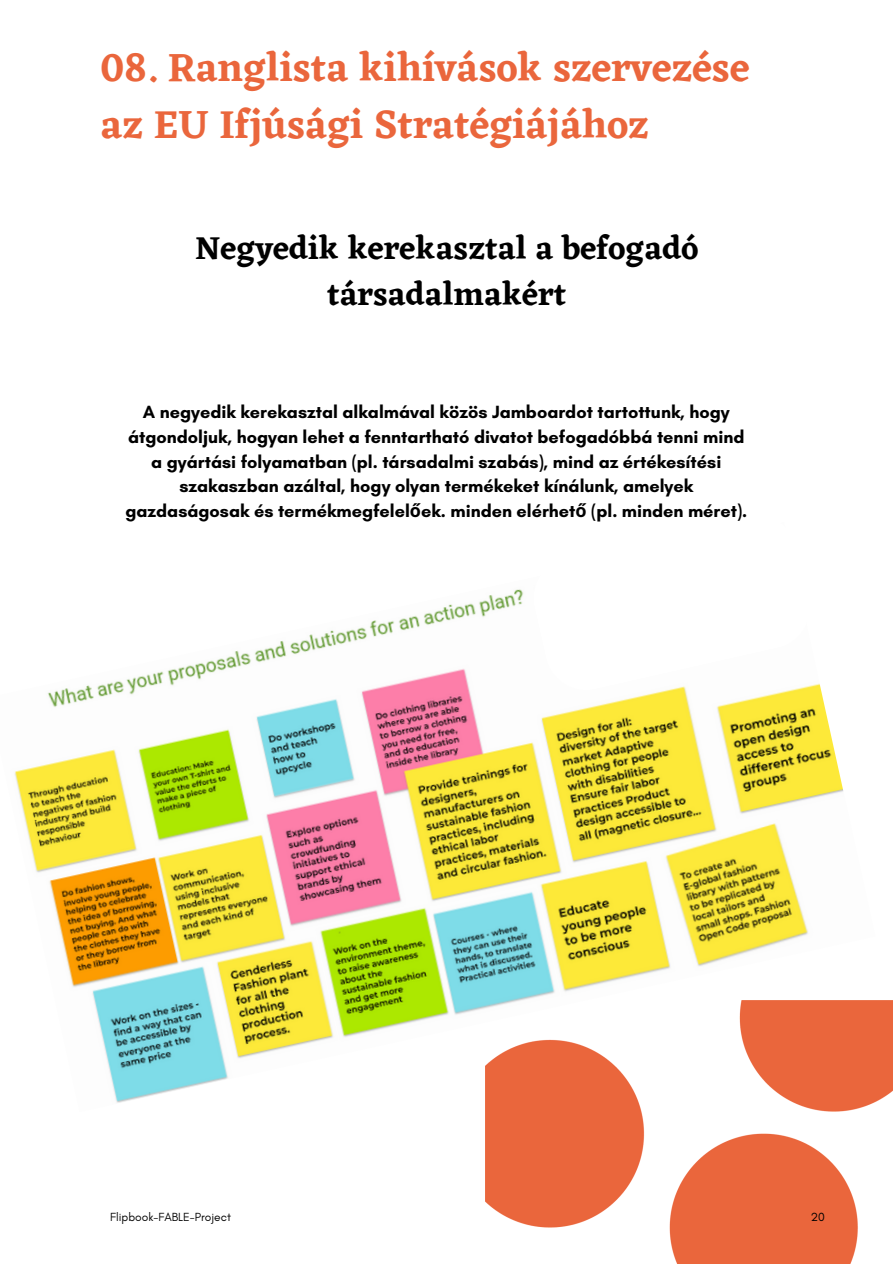
<style>
.page{position:relative;width:893px;height:1264px;background:#fff}
.page>*{position:absolute;margin:0;border:0;box-sizing:border-box;transform-origin:0 0}
.t1{font:600 40.5px/56.2px "Eczar";color:#ea663c}
.t2{font:600 33px/46.2px "Eczar";color:#000;text-align:center}
.t3{font:700 18px/24.8px "Glacial Indifference";color:#000;text-align:center}
.t4{font:12px "Glacial Indifference";color:#000}
.s1{font-family:"Noto Sans"}
</style>
<div class="page">
<img style="left:485px;top:1000px;width:407px;height:263px">
<img style="left:15px;top:589px;width:860px;height:522px">
<svg style="left:532px;top:589px;width:279px;height:102px"></svg>
<h1 class="t1" style="left:100px;top:39px;width:650px">08. Ranglista kihívások szervezése az EU Ifjúsági Stratégiájához</h1>
<h2 class="t2" style="left:195px;top:225px;width:504px">Negyedik kerekasztal a befogadó társadalmakért</h2>
<p class="t3" style="left:125px;top:399px;width:623px">A negyedik kerekasztal alkalmával közös Jamboardot tartottunk, hogy átgondoljuk, hogyan lehet a fenntartható divatot befogadóbbá tenni mind a gyártási folyamatban (pl. társadalmi szabás), mind az értékesítési szakaszban azáltal, hogy olyan termékeket kínálunk, amelyek gazdaságosak és termékmegfelel<span class="s1">ő</span>ek. minden elérhet<span class="s1">ő</span> (pl. minden méret).</p>
<p class="t4" style="left:110px;top:1209px;width:122px">Flipbook-FABLE-Project</p>
<p class="t4" style="left:810px;top:1209px;width:16px">20</p>
</div>
